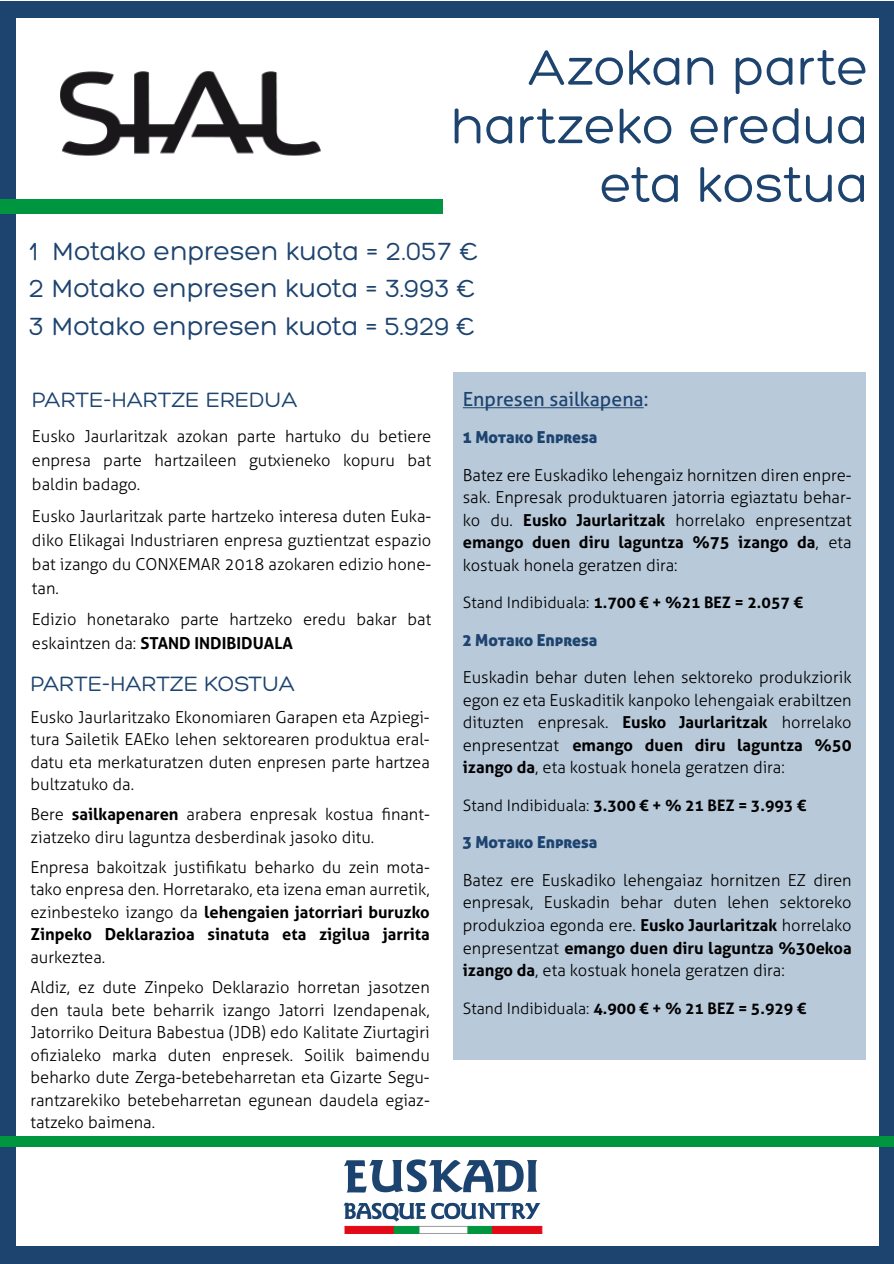
<style>
.page{position:relative;width:894px;height:1264px;background:#fff}
.page>*{position:absolute;margin:0;border:0;box-sizing:border-box;transform-origin:0 0}
.t1{font:52.5px/58.5px "Hero";color:#1d436f;text-align:right}
.t2{font:27px/37.5px "Hero";color:#1d436f;text-align:justify}
.t3{font:22.5px "Hero";color:#1d436f}
.t4{font:19.5px "Aller";color:#1d436f}
.t5{font:300 16.5px/22.5px "Aller";color:#000;text-align:justify}
.t6{font:16.5px "Aller Display";color:#1d436f}
.t7{font:700 15.75px "Aller";color:#000}
.s1{font-weight:700}
.s2{font-weight:300}
</style>
<div class="page">
<div style="left:0;top:2px;width:893px;height:1261px;background:#1d436f"></div>
<div style="left:17px;top:18px;width:861px;height:1227px;background:#fff"></div>
<div style="left:452px;top:372px;width:412px;height:687px;background:#b8c9da"></div>
<div style="left:0;top:199px;width:443px;height:15px;background:#009640"></div>
<div style="left:0;top:1136px;width:893px;height:10px;background:#009640"></div>
<svg style="left:343px;top:1202px;width:199px;height:31px"></svg>
<svg style="left:344px;top:1159px;width:193px;height:33px"></svg>
<hr style="left:462px;top:407px;width:181px;height:1px;background:#1d436f">
<img style="left:60px;top:71px;width:261px;height:85px">
<h1 class="t1" style="left:451px;top:39px;width:419px">Azokan parte hartzeko eredua eta kostua</h1>
<h2 class="t2" style="left:29px;top:232px;width:450px">1 Motako enpresen kuota = 2.057 € 2 Motako enpresen kuota = 3.993 € 3 Motako enpresen kuota = 5.929 €</h2>
<h3 class="t3" style="left:32px;top:388px;width:267px">PARTE-HARTZE EREDUA</h3>
<p class="t5" style="left:32px;top:424px;width:401px;line-height:24px">Eusko Jaurlaritzak azokan parte hartuko du betiere enpresa parte hartzaileen gutxieneko kopuru bat baldin badago.</p>
<p class="t5" style="left:32px;top:503px;width:401px;line-height:24px">Eusko Jaurlaritzak parte hartzeko interesa duten Euka&shy;diko Elikagai Industriaren enpresa guztientzat espazio bat izango du CONXEMAR 2018 azokaren edizio hone&shy;tan.</p>
<p class="t5" style="left:32px;top:607px;width:400px;line-height:24px">Edizio honetarako parte hartzeko eredu bakar bat eskaintzen da: <span class="s1">STAND INDIBIDUALA</span></p>
<h3 class="t3" style="left:30px;top:671px;width:266px">PARTE-HARTZE KOSTUA</h3>
<p class="t5" style="left:30px;top:705px;width:401px">Eusko Jaurlaritzako Ekonomiaren Garapen eta Azpiegi&shy;tura Sailetik EAEko lehen sektorearen produktua eral&shy;datu eta merkaturatzen duten enpresen parte hartzea bultzatuko da.</p>
<p class="t5" style="left:30px;top:803px;width:401px">Bere <span class="s1">sailkapenaren</span> arabera enpresak kostua finant&shy;ziatzeko diru laguntza desberdinak jasoko ditu.</p>
<p class="t5" style="left:30px;top:855px;width:401px">Enpresa bakoitzak justifikatu beharko du zein mota&shy;tako enpresa den. Horretarako, eta izena eman aurretik, ezinbesteko izango da <span class="s1">lehengaien jatorriari buruzko Zinpeko Deklarazioa sinatuta eta zigilua jarrita</span></p>
<p class="t5" style="left:30px;top:941px;width:401px;line-height:30px">aurkeztea.<br>Aldiz, ez dute Zinpeko Deklarazio horretan jasotzen</p>
<p class="t5" style="left:30px;top:998px;width:401px">den taula bete beharrik izango Jatorri Izendapenak, Jatorriko Deitura Babestua (JDB) edo Kalitate Ziurtagiri ofizialeko marka duten enpresek. Soilik baimendu beharko dute Zerga-betebeharretan eta Gizarte Segu&shy;rantzarekiko betebeharretan egunean daudela egiaz&shy;tatzeko baimena.</p>
<p class="t4" style="left:462px;top:387px;width:187px">Enpresen sailkapena:</p>
<p class="t6" style="left:462px;top:426px;width:136px">1 Motako Enpresa</p>
<p class="t5" style="left:462px;top:463px;width:390px">Batez ere Euskadiko lehengaiz hornitzen diren enpre&shy;sak. Enpresak produktuaren jatorria egiaztatu behar&shy;ko du. <span class="s1">Eusko Jaurlaritzak</span> horrelako enpresentzat <span class="s1">emango duen diru laguntza %75 izango da</span>, eta kostuak honela geratzen dira:</p>
<p class="t7" style="left:462px;top:592px;width:341px"><span class="s2">Stand Indibiduala:</span> 1.700 € + %21 BEZ = 2.057 €</p>
<p class="t6" style="left:462px;top:629px;width:136px">2 Motako Enpresa</p>
<p class="t5" style="left:462px;top:666px;width:390px">Euskadin behar duten lehen sektoreko produkziorik egon ez eta Euskaditik kanpoko lehengaiak erabiltzen dituzten enpresak. <span class="s1">Eusko Jaurlaritzak</span> horrelako enpresentzat <span class="s1">emango duen diru laguntza %50 izango da</span>, eta kostuak honela geratzen dira:</p>
<p class="t7" style="left:462px;top:795px;width:345px"><span class="s2">Stand Indibiduala:</span> 3.300 € + % 21 BEZ = 3.993 €</p>
<p class="t6" style="left:462px;top:831px;width:136px">3 Motako Enpresa</p>
<p class="t5" style="left:462px;top:868px;width:390px">Batez ere Euskadiko lehengaiaz hornitzen EZ diren enpresak, Euskadin behar duten lehen sektoreko produkzioa egonda ere. <span class="s1">Eusko Jaurlaritzak</span> horrelako enpresentzat <span class="s1">emango duen diru laguntza %30ekoa izango da</span>, eta kostuak honela geratzen dira:</p>
<p class="t7" style="left:462px;top:997px;width:345px"><span class="s2">Stand Indibiduala:</span> 4.900 € + % 21 BEZ = 5.929 €</p>
</div>
